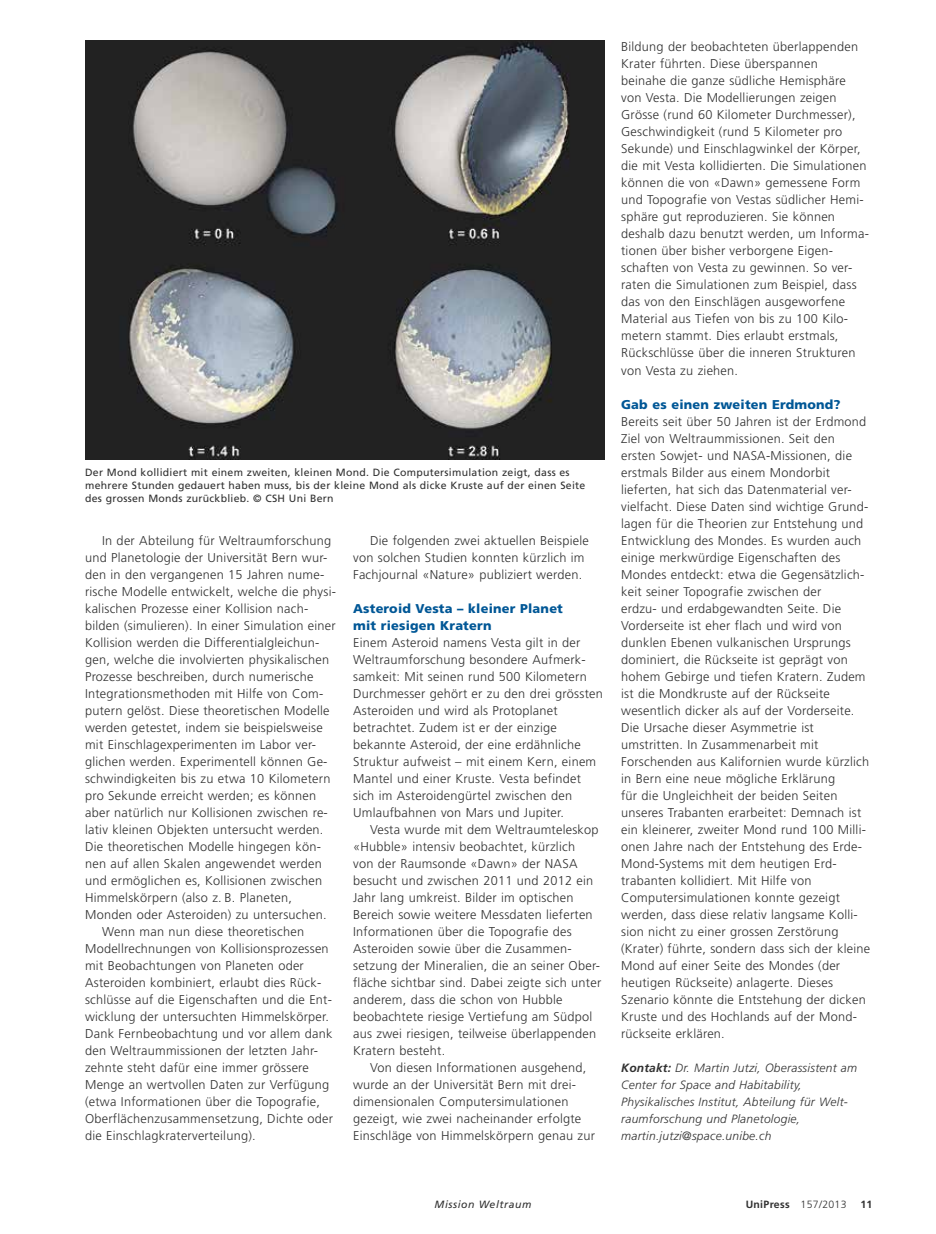
<style>
.page{position:relative;width:936px;height:1234px;background:#fff}
.page>*{position:absolute;margin:0;border:0;box-sizing:border-box;transform-origin:0 0}
.t1{font:300 12.75px/17px "Frutiger";letter-spacing:.02em;color:#313131}
.t2{font:900 12.75px/17px "Frutiger";letter-spacing:.015em;color:#005796}
.t3{font:italic 300 12px/17px "Frutiger";letter-spacing:.02em;color:#313131}
.t4{font:10.5px/12.8px "Frutiger";letter-spacing:.025em;color:#313131}
.t5{font:700 10.5px "Frutiger";letter-spacing:.03em;color:#313131}
.t6{font:italic 10.5px "Frutiger";letter-spacing:.05em;color:#313131}
.s1{font-weight:700}
.s2{font-weight:300}
</style>
<div class="page">
<img style="left:85px;top:41px;width:519px;height:418px">
<p class="t4" style="left:85px;top:466px;width:502px">Der Mond kollidiert mit einem zweiten, kleinen Mond. Die Computersimulation zeigt, dass es mehrere Stunden gedauert haben muss, bis der kleine Mond als dicke Kruste auf der einen Seite des grossen Monds zurückblieb. © CSH Uni Bern</p>
<p class="t1" style="left:102px;top:531px;width:231px">In der Abteilung für Weltraumforschung</p>
<p class="t1" style="left:85px;top:548px;width:244px">und Planetologie der Universität Bern wur-</p>
<p class="t1" style="left:85px;top:565px;width:241px">den in den vergangenen 15 Jahren nume-</p>
<p class="t1" style="left:85px;top:582px;width:252px">rische Modelle entwickelt, welche die physi-</p>
<p class="t1" style="left:85px;top:599px;width:225px">kalischen Prozesse einer Kollision nach-</p>
<p class="t1" style="left:85px;top:616px;width:252px">bilden (simulieren). In einer Simulation einer</p>
<p class="t1" style="left:85px;top:633px;width:236px">Kollision werden die Differentialgleichun-</p>
<p class="t1" style="left:85px;top:650px;width:245px">gen, welche die involvierten physikalischen</p>
<p class="t1" style="left:85px;top:667px;width:230px">Prozesse beschreiben, durch numerische</p>
<p class="t1" style="left:85px;top:684px;width:240px">Integrationsmethoden mit Hilfe von Com-</p>
<p class="t1" style="left:85px;top:701px;width:246px">putern gelöst. Diese theoretischen Modelle</p>
<p class="t1" style="left:85px;top:718px;width:239px">werden getestet, indem sie beispielsweise</p>
<p class="t1" style="left:85px;top:735px;width:232px">mit Einschlagexperimenten im Labor ver-</p>
<p class="t1" style="left:85px;top:752px;width:244px">glichen werden. Experimentell können Ge-</p>
<p class="t1" style="left:85px;top:769px;width:247px">schwindigkeiten bis zu etwa 10 Kilometern</p>
<p class="t1" style="left:85px;top:786px;width:233px">pro Sekunde erreicht werden; es können</p>
<p class="t1" style="left:85px;top:803px;width:244px">aber natürlich nur Kollisionen zwischen re-</p>
<p class="t1" style="left:85px;top:820px;width:240px">lativ kleinen Objekten untersucht werden.</p>
<p class="t1" style="left:85px;top:837px;width:237px">Die theoretischen Modelle hingegen kön-</p>
<p class="t1" style="left:85px;top:855px;width:238px">nen auf allen Skalen angewendet werden</p>
<p class="t1" style="left:85px;top:872px;width:238px">und ermöglichen es, Kollisionen zwischen</p>
<p class="t1" style="left:85px;top:889px;width:208px">Himmelskörpern (also z. B. Planeten,</p>
<p class="t1" style="left:85px;top:906px;width:243px">Monden oder Asteroiden) zu untersuchen.</p>
<p class="t1" style="left:102px;top:923px;width:203px">Wenn man nun diese theoretischen</p>
<p class="t1" style="left:85px;top:940px;width:245px">Modellrechnungen von Kollisionsprozessen</p>
<p class="t1" style="left:85px;top:957px;width:220px">mit Beobachtungen von Planeten oder</p>
<p class="t1" style="left:85px;top:974px;width:238px">Asteroiden kombiniert, erlaubt dies Rück-</p>
<p class="t1" style="left:85px;top:991px;width:248px">schlüsse auf die Eigenschaften und die Ent-</p>
<p class="t1" style="left:85px;top:1008px;width:245px">wicklung der untersuchten Himmelskörper.</p>
<p class="t1" style="left:85px;top:1025px;width:249px">Dank Fernbeobachtung und vor allem dank</p>
<p class="t1" style="left:85px;top:1042px;width:234px">den Weltraummissionen der letzten Jahr-</p>
<p class="t1" style="left:85px;top:1059px;width:225px">zehnte steht dafür eine immer grössere</p>
<p class="t1" style="left:85px;top:1076px;width:246px">Menge an wertvollen Daten zur Verfügung</p>
<p class="t1" style="left:85px;top:1093px;width:236px">(etwa Informationen über die Topografie,</p>
<p class="t1" style="left:85px;top:1110px;width:249px">Oberflächenzusammensetzung, Dichte oder</p>
<p class="t1" style="left:85px;top:1127px;width:172px">die Einschlagkraterverteilung).</p>
<p class="t1" style="left:353px;top:531px;width:237px;text-indent:17px">Die folgenden zwei aktuellen Beispiele von solchen Studien konnten kürzlich im<br>Fachjournal «Nature» publiziert werden.</p>
<p class="t2" style="left:353px;top:599px;width:211px">Asteroid Vesta – kleiner Planet mit riesigen Kratern</p>
<p class="t1" style="left:353px;top:633px;width:251px">Einem Asteroid namens Vesta gilt in der Weltraumforschung besondere Aufmerk&shy;samkeit: Mit seinen rund 500 Kilometern Durchmesser gehört er zu den drei grössten Asteroiden und wird als Protoplanet betrachtet. Zudem ist er der einzige bekannte Asteroid, der eine erdähnliche Struktur aufweist – mit einem Kern, einem Mantel und einer Kruste. Vesta befindet sich im Asteroidengürtel zwischen den Umlaufbahnen von Mars und Jupiter.</p>
<p class="t1" style="left:353px;top:821px;width:249px;text-indent:17px">Vesta wurde mit dem Weltraumteleskop «Hubble» intensiv beobachtet, kürzlich<br>von der Raumsonde «Dawn» der NASA besucht und zwischen 2011 und 2012 ein Jahr lang umkreist. Bilder im optischen Bereich sowie weitere Messdaten lieferten Informationen über die Topografie des Asteroiden sowie über die Zusammen&shy;setzung der Mineralien, die an seiner Ober&shy;fläche sichtbar sind. Dabei zeigte sich unter anderem, dass die schon von Hubble beobachtete riesige Vertiefung am Südpol aus zwei riesigen, teilweise überlappenden Kratern besteht.</p>
<p class="t1" style="left:353px;top:1059px;width:243px;text-indent:17px">Von diesen Informationen ausgehend, wurde an der Universität Bern mit drei&shy;dimensionalen Computersimulationen gezeigt, wie zwei nacheinander erfolgte Einschläge von Himmelskörpern genau zur</p>
<p class="t1" style="left:621px;top:38px;width:249px">Bildung der beobachteten überlappenden Krater führten. Diese überspannen<br>beinahe die ganze südliche Hemisphäre von Vesta. Die Modellierungen zeigen Grösse (rund 60 Kilometer Durchmesser), Geschwindigkeit (rund 5 Kilometer pro Sekunde) und Einschlagwinkel der Körper, die mit Vesta kollidierten. Die Simulationen können die von «Dawn» gemessene Form und Topografie von Vestas südlicher Hemi&shy;sphäre gut reproduzieren. Sie können deshalb dazu benutzt werden, um Informa&shy;tionen über bisher verborgene Eigen&shy;schaften von Vesta zu gewinnen. So ver&shy;raten die Simulationen zum Beispiel, dass das von den Einschlägen ausgeworfene Material aus Tiefen von bis zu 100 Kilo&shy;metern stammt. Dies erlaubt erstmals, Rückschlüsse über die inneren Strukturen von Vesta zu ziehen.</p>
<p class="t2" style="left:621px;top:395px;width:221px">Gab es einen zweiten Erdmond?</p>
<p class="t1" style="left:621px;top:412px;width:250px">Bereits seit über 50 Jahren ist der Erdmond Ziel von Weltraummissionen. Seit den ersten Sowjet- und NASA-Missionen, die erstmals Bilder aus einem Mondorbit lieferten, hat sich das Datenmaterial ver&shy;vielfacht. Diese Daten sind wichtige Grund&shy;lagen für die Theorien zur Entstehung und Entwicklung des Mondes. Es wurden auch einige merkwürdige Eigenschaften des Mondes entdeckt: etwa die Gegensätzlich&shy;keit seiner Topografie zwischen der<br>erdzu- und erdabgewandten Seite. Die Vorderseite ist eher flach und wird von dunklen Ebenen vulkanischen Ursprungs dominiert, die Rückseite ist geprägt von hohem Gebirge und tiefen Kratern. Zudem ist die Mondkruste auf der Rückseite wesentlich dicker als auf der Vorderseite.<br>Die Ursache dieser Asymmetrie ist umstritten. In Zusammenarbeit mit Forschenden aus Kalifornien wurde kürzlich in Bern eine neue mögliche Erklärung<br>für die Ungleichheit der beiden Seiten unseres Trabanten erarbeitet: Demnach ist ein kleinerer, zweiter Mond rund 100 Milli&shy;onen Jahre nach der Entstehung des Erde-Mond-Systems mit dem heutigen Erd&shy;trabanten kollidiert. Mit Hilfe von Computersimulationen konnte gezeigt werden, dass diese relativ langsame Kolli&shy;sion nicht zu einer grossen Zerstörung (Krater) führte, sondern dass sich der kleine Mond auf einer Seite des Mondes (der heutigen Rückseite) anlagerte. Dieses Szenario könnte die Entstehung der dicken Kruste und des Hochlands auf der Mond&shy;rückseite erklären.</p>
<p class="t3" style="left:621px;top:1059px;width:237px"><span class="s1">Kontakt:</span> Dr. Martin Jutzi, Oberassistent am Center for Space and Habitability, Physikalisches Institut, Abteilung für Welt&shy;raumforschung und Planetologie, martin.jutzi@space.unibe.ch</p>
<p class="t6" style="left:434px;top:1198px;width:98px">Mission Weltraum</p>
<p class="t5" style="left:745px;top:1198px;width:102px">UniPress <span class="s2">157/2013</span></p>
<p class="t5" style="left:860px;top:1198px;width:13px">11</p>
</div>
